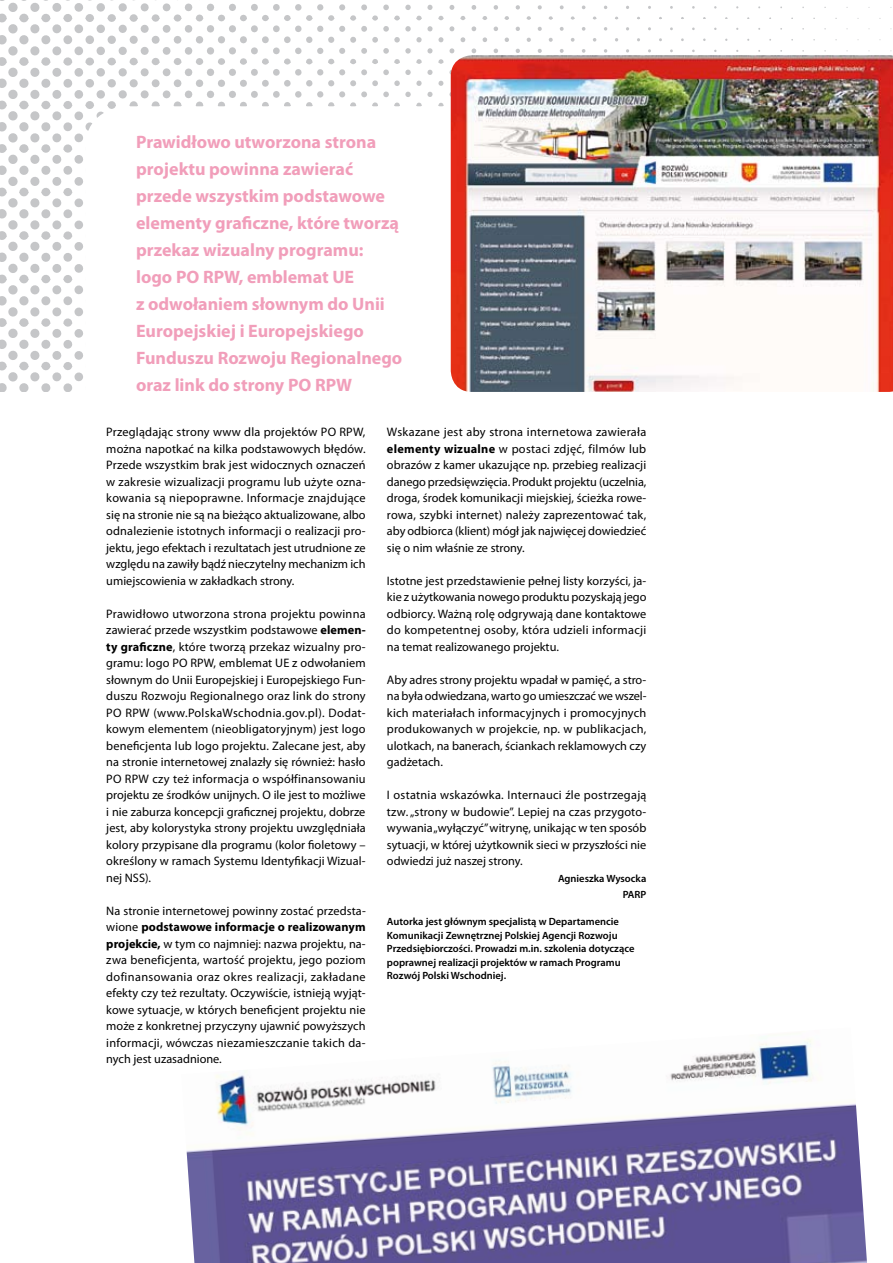
<style>
.page{position:relative;width:893px;height:1263px;background:#fff}
.page>*{position:absolute;margin:0;border:0;box-sizing:border-box;transform-origin:0 0}
.t1{font:700 18px/27px "Myriad Pro";color:#f19eba}
.t2{font:12.3px/16.5px "Myriad Pro";color:#000;text-align:justify}
.t3{font:600 10.5px/13.5px "Myriad Pro";color:#000;text-align:right}
.s1{font-weight:700}
</style>
<div class="page">
<svg style="left:0;top:0;width:892px;height:391px"></svg>
<svg style="left:85px;top:106px;width:366px;height:285px"></svg>
<img style="left:451px;top:55px;width:442px;height:337px">
<img style="left:186px;top:1039px;width:681px;height:224px">
<h1 class="t1" style="left:136px;top:128px;width:264px">Prawidłowo utworzona strona projektu powinna zawierać przede wszystkim podstawowe elementy graficzne, które tworzą przekaz wizualny programu: logo PO RPW</h1>
<h1 class="t1" style="left:136px;top:263px;width:268px;text-indent:103px">, emblemat UE<br>z odwołaniem słownym do Unii<br>Europejskiej i Europejskiego<br>Funduszu Rozwoju Regionalnego oraz link do strony PO RPW</h1>
<p class="t2" style="left:106px;top:424px;width:261px">Przeglądając strony www dla projektów PO RPW, można napotkać na kilka podstawowych błędów.<br>Przede wszystkim brak jest widocznych oznaczeń w zakresie wizualizacji programu lub użyte ozna&shy;kowania są niepoprawne. Informacje znajdujące się na stronie nie są na bieżąco aktualizowane, albo odnalezienie istotnych informacji o realizacji pro&shy;jektu, jego efektach i rezultatach jest utrudnione ze względu na zawiły bądź nieczytelny mechanizm ich umiejscowienia w zakładkach strony.</p>
<p class="t2" style="left:106px;top:605px;width:261px">Prawidłowo utworzona strona projektu powinna zawierać przede wszystkim podstawowe <span class="s1">elemen&shy;ty graficzne</span>, które tworzą przekaz wizualny pro&shy;gramu: logo PO RPW, emblemat UE z odwołaniem słownym do Unii Europejskiej i Europejskiego Fun&shy;duszu Rozwoju Regionalnego oraz link do strony PO RPW (www.PolskaWschodnia.gov.pl). Dodat&shy;kowym elementem (nieobligatoryjnym) jest logo beneficjenta lub logo projektu. Zalecane jest, aby na stronie internetowej znalazły się również: hasło PO RPW czy też informacja o współfinansowaniu projektu ze środków unijnych. O ile jest to możliwe i nie zaburza koncepcji graficznej projektu, dobrze jest, aby kolorystyka strony projektu uwzględniała kolory przypisane dla programu (kolor fioletowy – określony w ramach Systemu Identyfikacji Wizual&shy;nej NSS).</p>
<p class="t2" style="left:106px;top:902px;width:261px">Na stronie internetowej powinny zostać przedsta&shy;wione <span class="s1">podstawowe informacje o realizowanym projekcie,</span> w tym co najmniej: nazwa projektu, na&shy;zwa beneficjenta, wartość projektu, jego poziom dofinansowania oraz okres realizacji, zakładane efekty czy też rezultaty. Oczywiście, istnieją wyjąt&shy;kowe sytuacje, w których beneficjent projektu nie może z konkretnej przyczyny ujawnić powyższych informacji, wówczas niezamieszczanie takich da&shy;nych jest uzasadnione.</p>
<p class="t2" style="left:387px;top:424px;width:261px">Wskazane jest aby strona internetowa zawierała <span class="s1">elementy wizualne</span> w postaci zdjęć, filmów lub obrazów z kamer ukazujące np. przebieg realizacji danego przedsięwzięcia. Produkt projektu (uczelnia, droga, środek komunikacji miejskiej, ścieżka rowe&shy;rowa, szybki internet) należy zaprezentować tak, aby odbiorca (klient) mógł jak najwięcej dowiedzieć się o nim właśnie ze strony.</p>
<p class="t2" style="left:387px;top:572px;width:261px">Istotne jest przedstawienie pełnej listy korzyści, ja&shy;kie z użytkowania nowego produktu pozyskają jego odbiorcy. Ważną rolę odgrywają dane kontaktowe do kompetentnej osoby, która udzieli informacji na temat realizowanego projektu.</p>
<p class="t2" style="left:387px;top:671px;width:261px">Aby adres strony projektu wpadał w pamięć, a stro&shy;na była odwiedzana, warto go umieszczać we wszel&shy;kich materiałach informacyjnych i promocyjnych produkowanych w projekcie, np. w publikacjach, ulotkach, na banerach, ściankach reklamowych czy gadżetach.</p>
<p class="t2" style="left:387px;top:786px;width:261px">I ostatnia wskazówka. Internauci źle postrzegają tzw. „strony w budowie”. Lepiej na czas przygoto&shy;wywania „wyłączyć” witrynę, unikając w ten sposób sytuacji, w której użytkownik sieci w przyszłości nie odwiedzi już naszej strony.</p>
<p class="t3" style="left:558px;top:870px;width:90px;line-height:16.5px">Agnieszka Wysocka<br>PARP</p>
<p class="t3" style="left:387px;top:915px;width:249px;text-align:left">Autorka jest głównym specjalistą w Departamencie Komunikacji Zewnętrznej Polskiej Agencji Rozwoju Przedsiębiorczości. Prowadzi m.in. szkolenia dotyczące poprawnej realizacji projektów w ramach Programu Rozwój Polski Wschodniej.</p>
</div>
